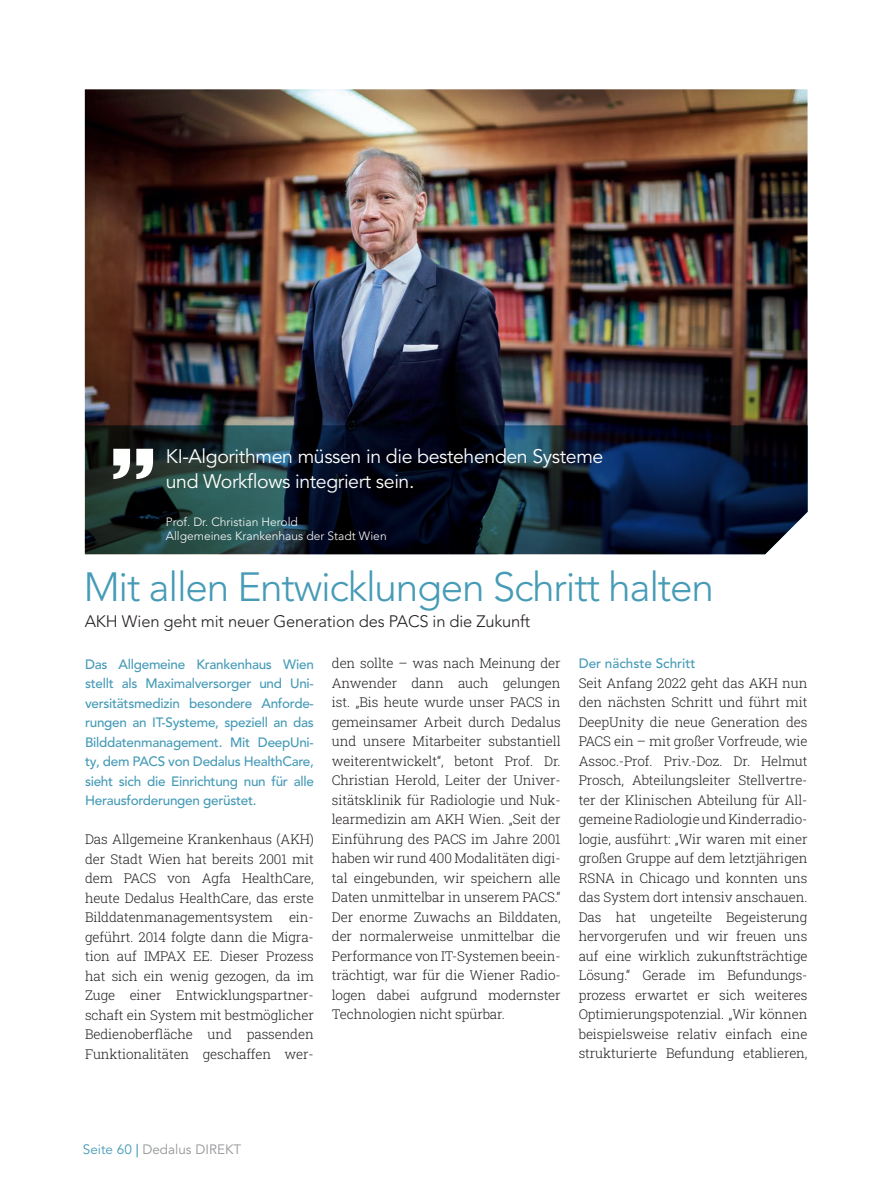
<style>
.page{position:relative;width:893px;height:1191px;background:#fff}
.page>*{position:absolute;margin:0;border:0;box-sizing:border-box;transform-origin:0 0}
.t1{font:300 40.5px "Avenir LT Pro";letter-spacing:-.03em;color:#469bb7}
.t2{font:19.5px/24px "Avenir LT Pro";letter-spacing:-.02em;color:#fff}
.t3{font:300 16.5px "Avenir LT Pro";letter-spacing:-.01em;color:#231f20}
.t4{font:300 13.5px/19.5px "Roboto Slab";letter-spacing:-.01em;color:#231f20;text-align:justify}
.t5{font:500 13.5px/19.5px "Avenir LT Pro";letter-spacing:-.02em;color:#469bb7;text-align:justify}
.t6{font:13.5px "Avenir LT Pro";color:#939598}
.t7{font:500 13.5px "Avenir LT Pro";color:#469bb7}
.t8{font:300 12px/14.4px "Avenir LT Pro";color:#fff}
.s1{color:#469bb7}
.s2{font-weight:500;color:#469bb7}
</style>
<div class="page">
<img style="left:85px;top:89px;width:722px;height:336px">
<svg style="left:85px;top:425px;width:723px;height:129px;background:#112231"></svg>
<svg style="left:113px;top:449px;width:40px;height:30px"></svg>
<h2 class="t2" style="left:166px;top:445px;width:439px">KI-Algorithmen müssen in die bestehenden Systeme und Workflows integriert sein.</h2>
<p class="t8" style="left:166px;top:514px;width:222px">Prof. Dr. Christian Herold<br>Allgemeines Krankenhaus der Stadt Wien</p>
<h1 class="t1" style="left:84px;top:562px;width:632px">Mit allen Entwicklungen Schritt halten</h1>
<p class="t3" style="left:85px;top:611px;width:447px">AKH Wien geht mit neuer Generation des PACS in die Zukunft</p>
<p class="t5" style="left:85px;top:654px;width:230px">Das Allgemeine Krankenhaus Wien stellt als Maximalversorger und Uni&shy;versitätsmedizin besondere Anforde&shy;rungen an IT-Systeme, speziell an das Bilddatenmanagement. Mit DeepUni&shy;ty, dem PACS von Dedalus HealthCare, sieht sich die Einrichtung nun für alle Herausforderungen gerüstet.</p>
<p class="t4" style="left:85px;top:829px;width:230px">Das Allgemeine Krankenhaus (AKH) der Stadt Wien hat bereits 2001 mit dem PACS von Agfa HealthCare, heute Dedalus HealthCare, das erste Bilddatenmanagementsystem ein&shy;geführt. 2014 folgte dann die Migra&shy;tion auf IMPAX EE. Dieser Prozess hat sich ein wenig gezogen, da im Zuge einer Entwicklungspartner&shy;schaft ein System mit bestmöglicher Bedienoberfläche und passenden Funktionalitäten geschaffen wer-</p>
<p class="t4" style="left:332px;top:653px;width:230px">den sollte – was nach Meinung der Anwender dann auch gelungen ist. „Bis heute wurde unser PACS in gemeinsamer Arbeit durch Dedalus und unsere Mitarbeiter substantiell weiterentwickelt“, betont Prof. Dr.<br>Christian Herold, Leiter der Univer&shy;sitätsklinik für Radiologie und Nuk&shy;learmedizin am AKH Wien. „Seit der Einführung des PACS im Jahre 2001 haben wir rund 400 Modalitäten digi&shy;tal eingebunden, wir speichern alle Daten unmittelbar in unserem PACS.“ Der enorme Zuwachs an Bilddaten, der normalerweise unmittelbar die Performance von IT-Systemen beein&shy;trächtigt, war für die Wiener Radio&shy;logen dabei aufgrund modernster Technologien nicht spürbar.</p>
<p class="t7" style="left:579px;top:655px;width:118px">Der nächste Schritt</p>
<p class="t4" style="left:579px;top:673px;width:230px">Seit Anfang 2022 geht das AKH nun den nächsten Schritt und führt mit DeepUnity die neue Generation des PACS ein – mit großer Vorfreude, wie Assoc.-Prof. Priv.-Doz. Dr. Helmut Prosch, Abteilungsleiter Stellvertre&shy;ter der Klinischen Abteilung für All&shy;gemeine Radiologie und Kinderradio&shy;logie, ausführt: „Wir waren mit einer großen Gruppe auf dem letztjährigen RSNA in Chicago und konnten uns das System dort intensiv anschauen.<br>Das hat ungeteilte Begeisterung hervorgerufen und wir freuen uns auf eine wirklich zukunftsträchtige Lösung.“ Gerade im Befundungs&shy;prozess erwartet er sich weiteres Optimierungspotenzial. „Wir können beispielsweise relativ einfach eine strukturierte Befundung etablieren,</p>
<p class="t6" style="left:83px;top:1141px;width:160px"><span class="s1">Seite 60</span> <span class="s2">|</span> Dedalus DIREKT</p>
</div>
